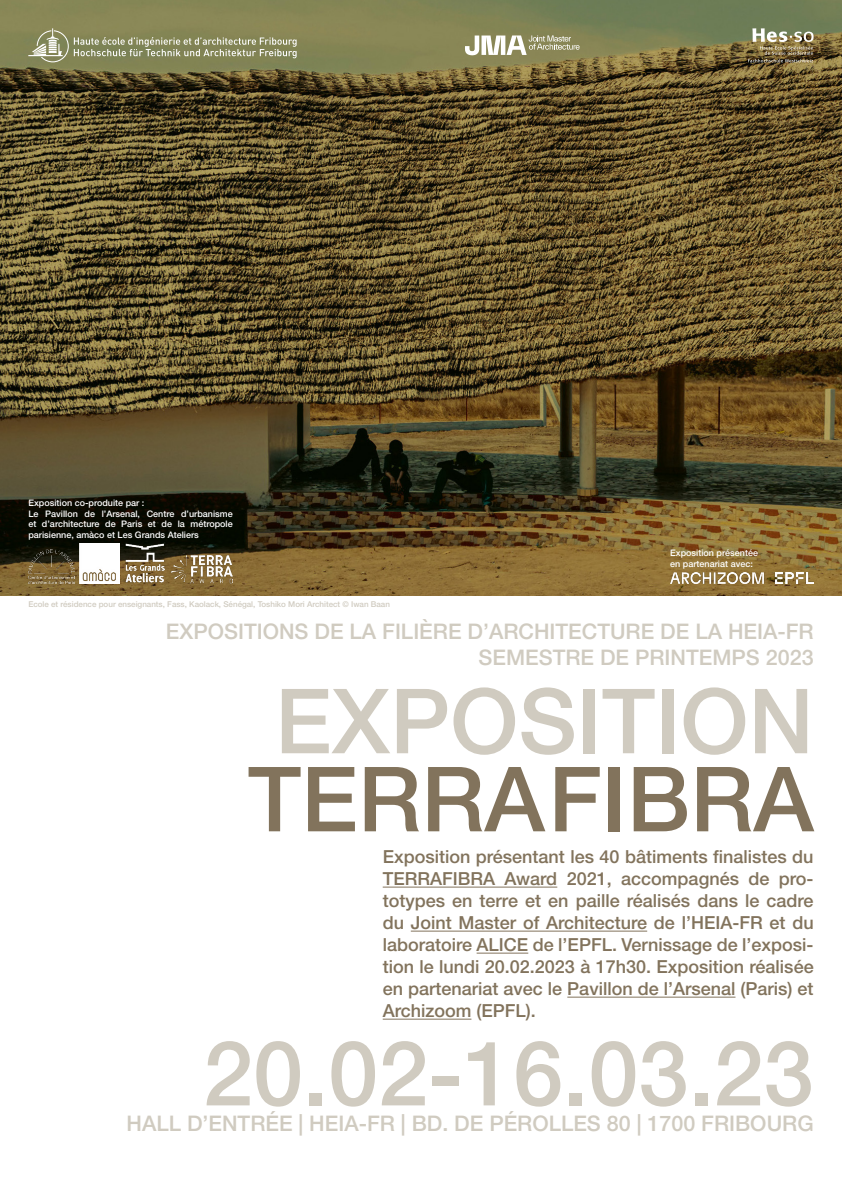
<style>
.page{position:relative;width:842px;height:1191px;background:#fff}
.page>*{position:absolute;margin:0;border:0;box-sizing:border-box;transform-origin:0 0}
.t1{font:500 90px "Helvetica Neue LT Std";color:#d0cbc0}
.t2{font:500 90px "Helvetica Neue LT Std";color:#82735c}
.t3{font:500 21.5px/26px "Helvetica Neue LT Std";color:#d0cbc0;text-align:right}
.t4{font:500 18px/22px "Helvetica Neue LT Std";color:#82735c;text-align:justify}
.t5{font:500 9px/10.8px "Helvetica Neue LT Std";color:#fff}
.t6{font:500 8px "Helvetica Neue LT Std";color:#d0cbc0}
</style>
<div class="page">
<img style="left:0;top:0;width:842px;height:595px">
<hr style="left:383px;top:886px;width:174px;height:1px;background:#82735c">
<hr style="left:411px;top:930px;width:236px;height:1px;background:#82735c">
<hr style="left:477px;top:952px;width:51px;height:1px;background:#82735c">
<hr style="left:567px;top:996px;width:168px;height:1px;background:#82735c">
<hr style="left:383px;top:1018px;width:88px;height:1px;background:#82735c">
<svg style="left:28px;top:28px;width:269px;height:34px"></svg>
<svg style="left:748px;top:28px;width:66px;height:34px"></svg>
<svg style="left:465px;top:35px;width:115px;height:20px"></svg>
<img style="left:670px;top:572px;width:144px;height:11px">
<img style="left:170px;top:555px;width:63px;height:28px">
<img style="left:125px;top:544px;width:40px;height:39px">
<img style="left:80px;top:544px;width:39px;height:39px">
<img style="left:28px;top:549px;width:46px;height:34px">
<p class="t5" style="left:28px;top:497px;width:206px">Exposition co-produite par :<br>Le Pavillon de l’Arsenal, Centre d’urbanisme et d’architecture de Paris et de la métropole parisienne, amàco et Les Grands Ateliers</p>
<p class="t6" style="left:28px;top:599px;width:363px">Ecole et résidence pour enseignants, Fass, Kaolack, Sénégal, Toshiko Mori Architect © Iwan Baan</p>
<p class="t5" style="left:670px;top:547px;width:89px">Exposition présentée en partenariat avec:</p>
<p class="t3" style="left:166px;top:618px;width:649px">EXPOSITIONS DE LA FILIÈRE D’ARCHITECTURE DE LA HEIA-FR<br>SEMESTRE DE PRINTEMPS 2023</p>
<h1 class="t1" style="left:275px;top:667px;width:540px">EXPOSITION</h1>
<h1 class="t2" style="left:248px;top:745px;width:567px">TERRAFIBRA</h1>
<p class="t4" style="left:383px;top:845px;width:432px">Exposition présentant les 40 bâtiments finalistes du TERRAFIBRA Award 2021, accompagnés de pro&shy;totypes en terre et en paille réalisés dans le cadre du Joint Master of Architecture de l’HEIA-FR et du laboratoire ALICE de l’EPFL. Vernissage de l’exposi&shy;tion le lundi 20.02.2023 à 17h30. Exposition réalisée en partenariat avec le Pavillon de l’Arsenal (Paris) et Archizoom (EPFL).</p>
<h1 class="t1" style="left:203px;top:1019px;width:612px">20.02-16.03.23</h1>
<p class="t3" style="left:126px;top:1110px;width:689px">HALL D’ENTRÉE | HEIA-FR | BD. DE PÉROLLES 80 | 1700 FRIBOURG</p>
</div>
